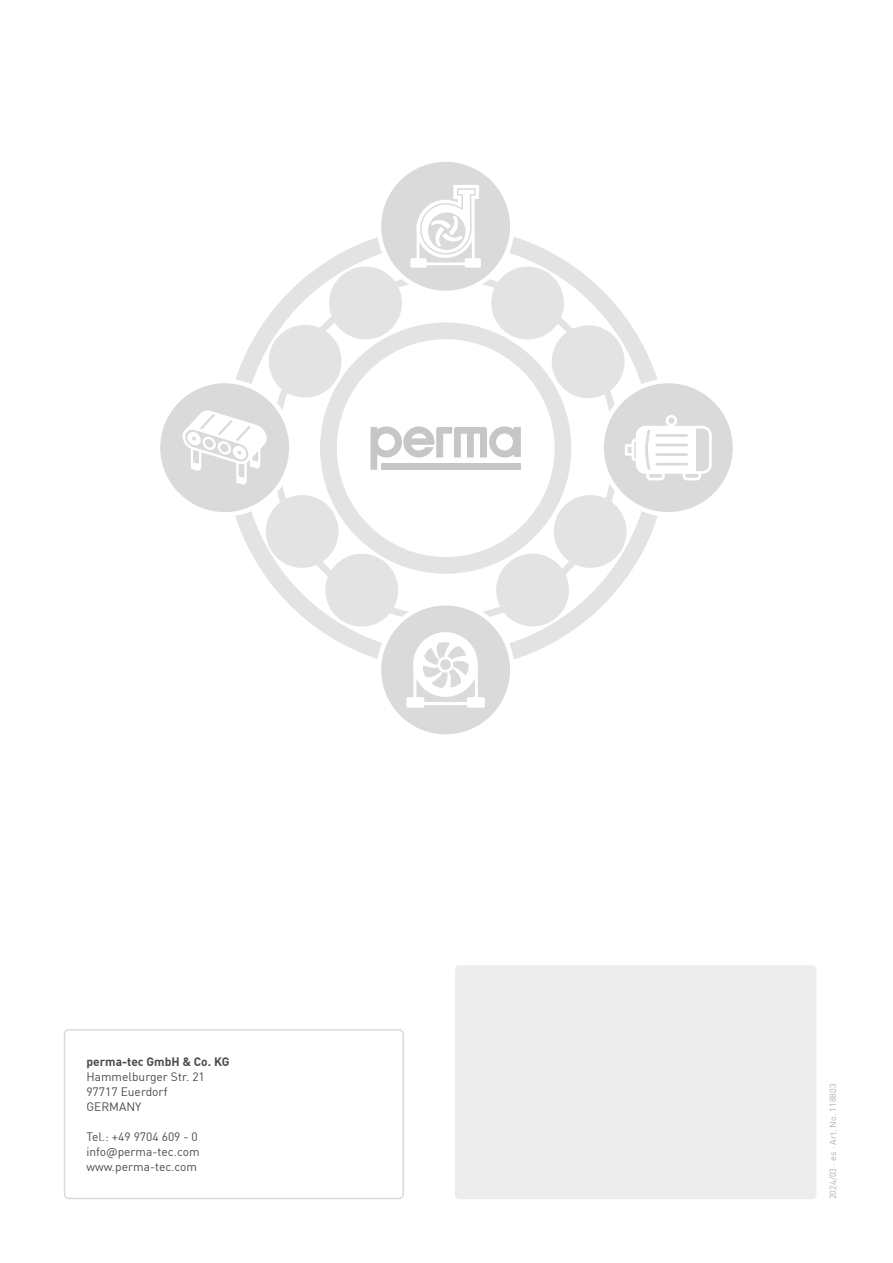
<style>
.page{position:relative;width:893px;height:1263px;background:#fff}
.page>*{position:absolute;margin:0;border:0;box-sizing:border-box;transform-origin:0 0}
.t1{font:12px/15px "DIN Pro";color:#4a4a49}
.t2{font:700 12px "DIN Pro";color:#4a4a49}
.t3{font:9px "DIN Pro";color:#b2b2b2}
</style>
<div class="page">
<div style="left:64px;top:1029px;width:340px;height:170px;border:2px solid #dadada;border-radius:4px"></div>
<div style="left:455px;top:965px;width:361px;height:234px;background:#ededed;border-radius:4px"></div>
<svg style="left:160px;top:162px;width:573px;height:573px"></svg>
<p class="t2" style="left:86px;top:1057px;width:145px">perma-tec GmbH &amp; Co. KG</p>
<p class="t1" style="left:86px;top:1071px;width:120px">Hammelburger Str. 21<br>97717 Euerdorf<br>GERMANY</p>
<p class="t1" style="left:86px;top:1131px;width:115px">Tel.: +49 9704 609 - 0 info@perma-tec.com www.perma-tec.com</p>
<p class="t3" style="left:828px;top:1199px;width:117px;rotate:-90deg">2024/03 · es · Art. No. 118803</p>
</div>
